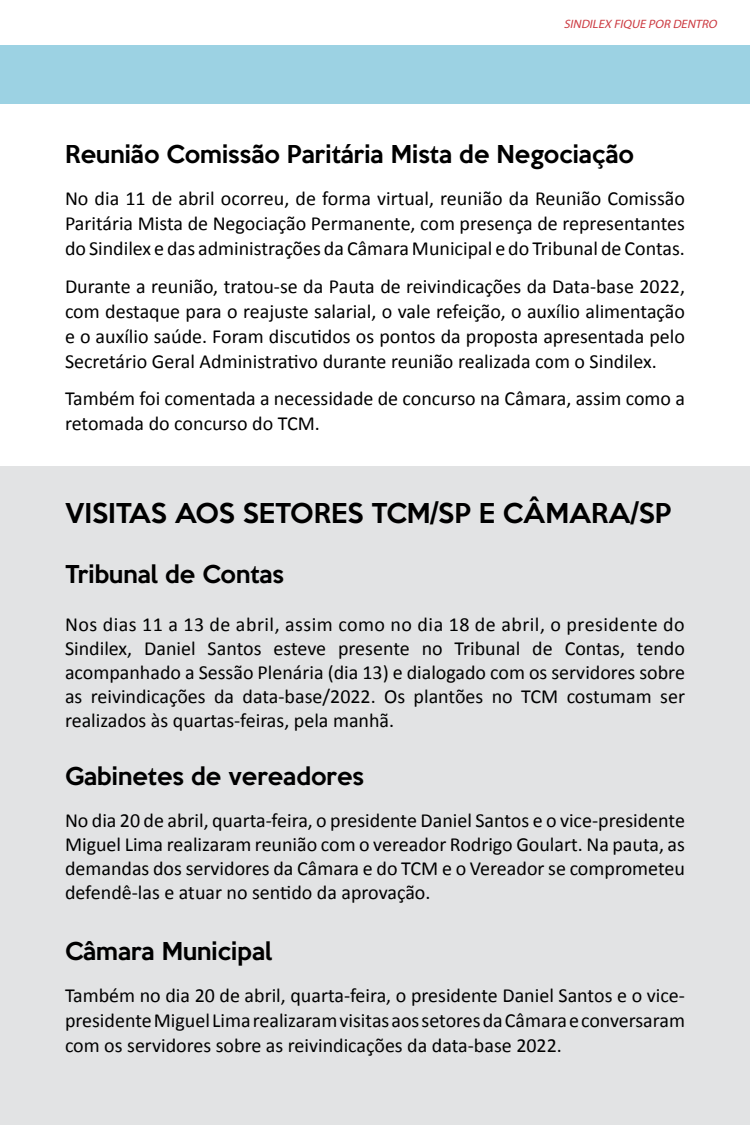
<style>
.page{position:relative;width:750px;height:1125px;background:#fff}
.page>*{position:absolute;margin:0;border:0;box-sizing:border-box;transform-origin:0 0}
.t1{font:500 25px "Keep Calm";color:#000}
.t2{font:500 22.5px "Keep Calm";color:#000}
.t3{font:20px/25px "Calibri";color:#000;text-align:justify}
.t4{font:italic 12.12px "Myriad Pro";color:#cc3b42}
</style>
<div class="page">
<div style="left:0;top:466px;width:750px;height:659px;background:#e2e3e4"></div>
<div style="left:0;top:45px;width:750px;height:58px;background:#9cd2e3"></div>
<p class="t4" style="left:564px;top:16px;width:157px">SINDILEX FIQUE POR DENTRO</p>
<p class="t2" style="left:65px;top:135px;width:570px">Reunião Comissão Paritária Mista de Negociação</p>
<p class="t3" style="left:65px;top:186px;width:622px">No dia 11 de abril ocorreu, de forma virtual, reunião da Reunião Comissão Paritária Mista de Negociação Permanente, com presença de representantes do Sindilex e das administrações da Câmara Municipal e do Tribunal de Contas.</p>
<p class="t3" style="left:65px;top:273px;width:622px">Durante a reunião, tratou-se da Pauta de reivindicações da Data-base 2022, com destaque para o reajuste salarial, o vale refeição, o auxílio alimentação e o auxílio saúde. Foram discutidos os pontos da proposta apresentada pelo Secretário Geral Administrativo durante reunião realizada com o Sindilex.</p>
<p class="t3" style="left:65px;top:386px;width:621px">Também foi comentada a necessidade de concurso na Câmara, assim como a retomada do concurso do TCM.</p>
<p class="t1" style="left:65px;top:492px;width:608px">VISITAS AOS SETORES TCM/SP E CÂMARA/SP</p>
<p class="t2" style="left:65px;top:555px;width:221px">Tribunal de Contas</p>
<p class="t3" style="left:65px;top:612px;width:622px;line-height:24px">Nos dias 11 a 13 de abril, assim como no dia 18 de abril, o presidente do Sindilex, Daniel Santos esteve presente no Tribunal de Contas, tendo acompanhado a Sessão Plenária (dia 13) e dialogado com os servidores sobre as reivindicações da data-base/2022. Os plantões no TCM costumam ser realizados às quartas-feiras, pela manhã.</p>
<p class="t2" style="left:65px;top:757px;width:301px">Gabinetes de vereadores</p>
<p class="t3" style="left:65px;top:808px;width:622px;line-height:24px">No dia 20 de abril, quarta-feira, o presidente Daniel Santos e o vice-presidente Miguel Lima realizaram reunião com o vereador Rodrigo Goulart. Na pauta, as demandas dos servidores da Câmara e do TCM e o Vereador se comprometeu defendê-las e atuar no sentido da aprovação.</p>
<p class="t2" style="left:65px;top:932px;width:209px">Câmara Municipal</p>
<p class="t3" style="left:65px;top:982px;width:622px">Também no dia 20 de abril, quarta-feira, o presidente Daniel Santos e o vice&shy;presidente Miguel Lima realizaram visitas aos setores da Câmara e conversaram com os servidores sobre as reivindicações da data-base 2022.</p>
</div>
